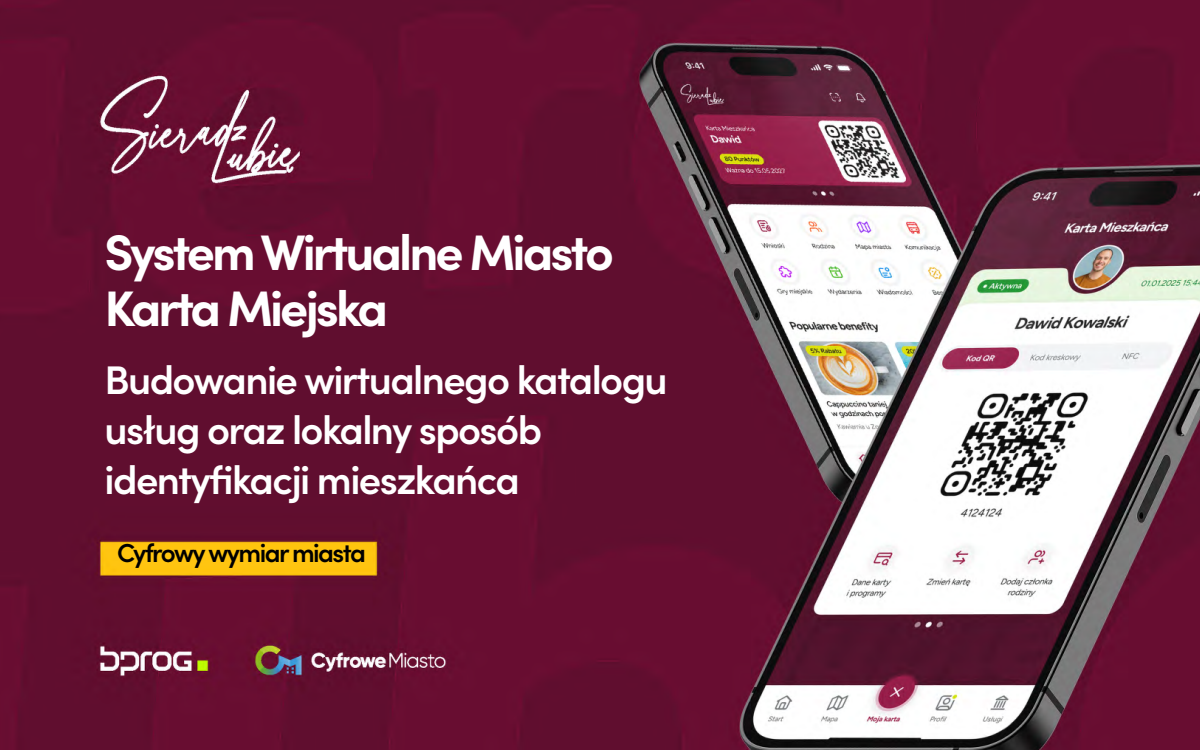
<style>
.page{position:relative;width:1200px;height:750px;background:#fff}
.page>*{position:absolute;margin:0;border:0;box-sizing:border-box;transform-origin:0 0}
.t1{font:700 50px/56.2px "Sofia Pro";letter-spacing:-.06em;color:#fff}
.t2{font:600 40px/50px "Sofia Pro";letter-spacing:-.04em;color:#fff}
.t3{font:600 26px "Sofia Pro";letter-spacing:-.06em;color:#000}
</style>
<div class="page">
<img style="left:0;top:0;width:1200px;height:750px">
<p class="t1" style="left:105px;top:220px;width:511px">System Wirtualne Miasto<br>Karta Miejska</p>
<p class="t2" style="left:105px;top:352px;width:565px">Budowanie wirtualnego katalogu usług oraz lokalny sposób identyfikacji mieszkańca</p>
<p class="t3" style="left:117px;top:534px;width:250px">Cyfrowy wymiar miasta</p>
</div>
